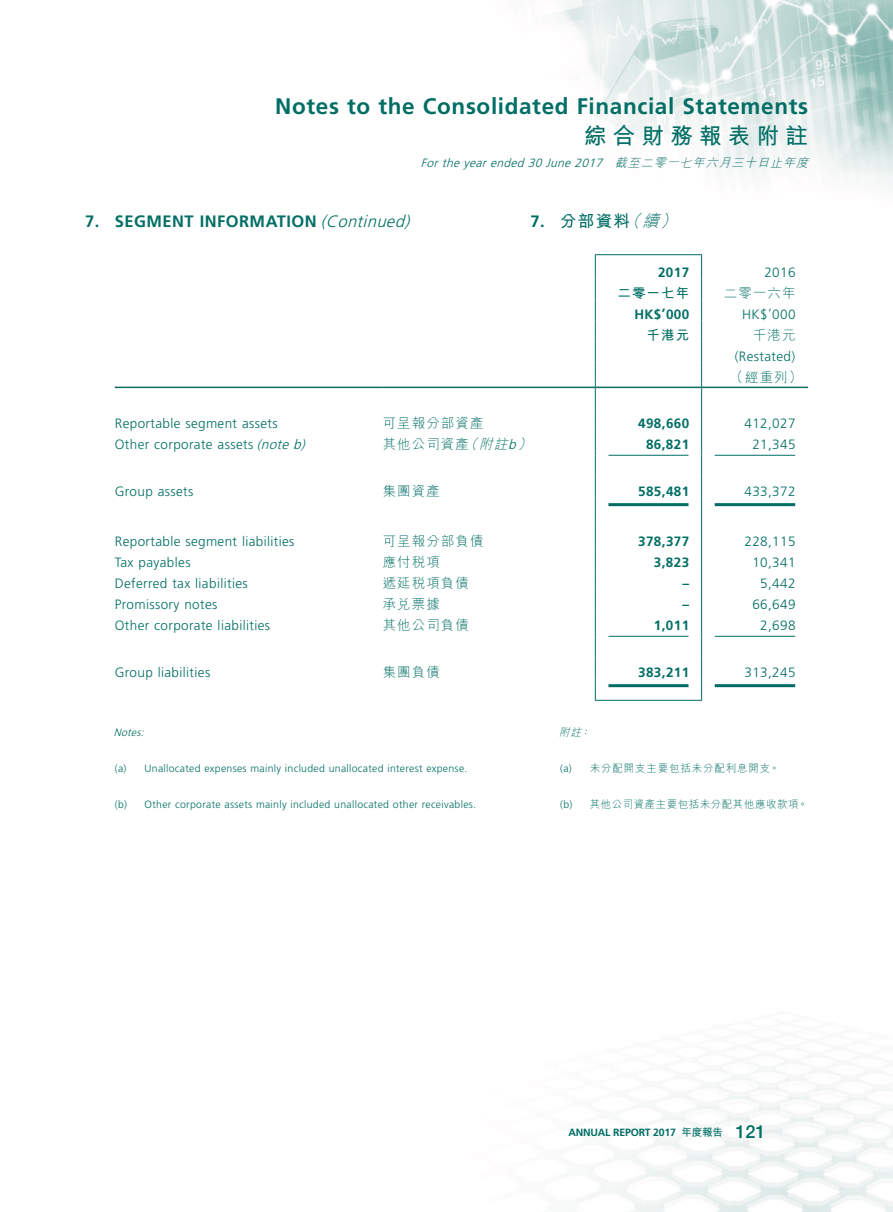
<style>
.page{position:relative;width:893px;height:1212px;background:#fff}
.page>*{position:absolute;margin:0;border:0;box-sizing:border-box;transform-origin:0 0}
.t1{font:700 22.5px "Frutiger LT Std";letter-spacing:.03em;color:#006e65}
.t2{font:700 22.5px "M Hei HK";letter-spacing:.28em;color:#006e65}
.Heading_1{font:700 16.5px "Frutiger LT Std";letter-spacing:.03em;color:#006e65}
.C_Heading_1{font:700 16.5px "M Hei HK";color:#006e65}
.Body_Text{font:300 13.5px "Frutiger LT Std";letter-spacing:.03em;color:#006e65}
.Body_Text-2{font:300 13.5px "M Hei HK";letter-spacing:.08em;color:#006e65}
.Body_Text-3{font:700 13.5px "Frutiger LT Std";letter-spacing:.03em;color:#006e65}
.Body_Text-4{font:700 13.5px "M Hei HK";letter-spacing:.08em;color:#006e65}
.t3{font:italic 300 12px "Frutiger LT Std";color:#006e65}
.Notes{font:300 10.5px "Frutiger LT Std";letter-spacing:.03em;color:#006e65}
.t4{font:700 10.5px "Frutiger LT Std";letter-spacing:-.02em;color:#006e65}
.C_Notes{font:300 10.5px "M Hei HK";letter-spacing:.05em;color:#006e65}
.C_Notes-2{font:300 10.5px "M Hei HK";letter-spacing:.08em;color:#006e65}
.Notes-2{font:italic 300 10.5px "Frutiger LT Std";color:#006e65}
.C_Notes-3{font:italic 300 10.5px "M Hei HK";color:#006e65}
.s1{font-family:"M Hei HK"}
.s2{font-weight:300;font-style:italic}
.s3{font-family:"Frutiger LT Std"}
.s4{font-style:italic}
.s5{font-family:"Frutiger LT Std";font-style:italic}
.s6{font-family:"Helvetica Neue LT Std";font-weight:500;font-size:18px}
</style>
<div class="page">
<img style="left:560px;top:0;width:333px;height:295px">
<img style="left:599px;top:1049px;width:294px;height:163px">
<svg style="left:595px;top:255px;width:1px;height:445px"></svg>
<hr style="left:595px;top:700px;width:107px;height:1px;background:#006e65">
<hr style="left:595px;top:254px;width:107px;height:1px;background:#006e65">
<svg style="left:701px;top:255px;width:1px;height:445px"></svg>
<hr style="left:115px;top:387px;width:268px;height:1px;background:#006e65">
<hr style="left:383px;top:387px;width:212px;height:1px;background:#006e65">
<hr style="left:596px;top:387px;width:105px;height:1px;background:#006e65">
<hr style="left:702px;top:387px;width:106px;height:1px;background:#006e65">
<hr style="left:608px;top:455px;width:80px;height:1px;background:#006e65">
<hr style="left:715px;top:455px;width:80px;height:1px;background:#006e65">
<hr style="left:608px;top:503px;width:80px;height:3px;background:#006e65">
<hr style="left:715px;top:503px;width:80px;height:3px;background:#006e65">
<hr style="left:608px;top:636px;width:80px;height:1px;background:#006e65">
<hr style="left:715px;top:636px;width:80px;height:1px;background:#006e65">
<hr style="left:608px;top:684px;width:80px;height:3px;background:#006e65">
<hr style="left:715px;top:684px;width:80px;height:3px;background:#006e65">
<h1 class="t1" style="left:275px;top:93px;width:534px">Notes to the Consolidated Financial Statements</h1>
<h1 class="t2" style="left:584px;top:119px;width:225px">綜合財務報表附註</h1>
<p class="t3" style="left:421px;top:156px;width:392px">For the year ended 30 June 2017 <span class="s1">截至二零一七年六月三十日止年度</span></p>
<p class="Heading_1" style="left:85px;top:212px;width:330px">7. SEGMENT INFORMATION <span class="s2">(Continued)</span></p>
<p class="C_Heading_1" style="left:530px;top:209px;width:152px"><span class="s3">7.</span> 分部資料<span class="s2">（續）</span></p>
<p class="Body_Text-3" style="left:658px;top:264px;width:33px">2017</p>
<p class="Body_Text" style="left:764px;top:265px;width:33px">2016</p>
<p class="Body_Text-4" style="left:617px;top:283px;width:73px">二零一七年</p>
<p class="Body_Text-2" style="left:724px;top:286px;width:73px">二零一六年</p>
<p class="Body_Text-3" style="left:634px;top:306px;width:56px">HK$’000</p>
<p class="Body_Text" style="left:742px;top:307px;width:55px">HK$’000</p>
<p class="Body_Text-4" style="left:647px;top:325px;width:44px">千港元</p>
<p class="Body_Text-2" style="left:753px;top:328px;width:44px">千港元</p>
<p class="Body_Text" style="left:735px;top:349px;width:62px">(Restated)</p>
<p class="Body_Text-2" style="left:730px;top:370px;width:74px">（經重列）</p>
<p class="Body_Text" style="left:115px;top:416px;width:164px">Reportable segment assets</p>
<p class="Body_Text-2" style="left:383px;top:416px;width:102px">可呈報分部資產</p>
<p class="Body_Text-3" style="left:638px;top:416px;width:53px">498,660</p>
<p class="Body_Text" style="left:744px;top:416px;width:53px">412,027</p>
<p class="Body_Text" style="left:115px;top:437px;width:196px">Other corporate assets <span class="s4">(noteb)</span></p>
<p class="Body_Text-2" style="left:383px;top:437px;width:154px">其他公司資產<span class="s4">（附註</span><span class="s5">b</span><span class="s4">）</span></p>
<p class="Body_Text-3" style="left:646px;top:437px;width:45px">86,821</p>
<p class="Body_Text" style="left:752px;top:437px;width:45px">21,345</p>
<p class="Body_Text" style="left:115px;top:484px;width:80px">Group assets</p>
<p class="Body_Text-2" style="left:383px;top:484px;width:59px">集團資產</p>
<p class="Body_Text-3" style="left:638px;top:483px;width:53px">585,481</p>
<p class="Body_Text" style="left:744px;top:484px;width:53px">433,372</p>
<p class="Body_Text" style="left:115px;top:534px;width:181px">Reportable segment liabilities</p>
<p class="Body_Text-2" style="left:383px;top:535px;width:102px">可呈報分部負債</p>
<p class="Body_Text-3" style="left:638px;top:534px;width:53px">378,377</p>
<p class="Body_Text" style="left:744px;top:534px;width:53px">228,115</p>
<p class="Body_Text" style="left:115px;top:555px;width:77px">Tax payables</p>
<p class="Body_Text-2" style="left:383px;top:556px;width:59px">應付稅項</p>
<p class="Body_Text-3" style="left:654px;top:555px;width:37px">3,823</p>
<p class="Body_Text" style="left:752px;top:555px;width:45px">10,341</p>
<p class="Body_Text" style="left:115px;top:576px;width:134px">Deferred tax liabilities</p>
<p class="Body_Text-2" style="left:383px;top:577px;width:88px">遞延稅項負債</p>
<p class="Body_Text-3" style="left:682px;top:576px;width:8px">–</p>
<p class="Body_Text" style="left:760px;top:576px;width:37px">5,442</p>
<p class="Body_Text" style="left:115px;top:597px;width:104px">Promissory notes</p>
<p class="Body_Text-2" style="left:383px;top:598px;width:59px">承兌票據</p>
<p class="Body_Text-3" style="left:682px;top:597px;width:8px">–</p>
<p class="Body_Text" style="left:752px;top:597px;width:45px">66,649</p>
<p class="Body_Text" style="left:115px;top:618px;width:157px">Other corporate liabilities</p>
<p class="Body_Text-2" style="left:383px;top:619px;width:88px">其他公司負債</p>
<p class="Body_Text-3" style="left:654px;top:618px;width:37px">1,011</p>
<p class="Body_Text" style="left:760px;top:618px;width:37px">2,698</p>
<p class="Body_Text" style="left:115px;top:665px;width:97px">Group liabilities</p>
<p class="Body_Text-2" style="left:383px;top:665px;width:59px">集團負債</p>
<p class="Body_Text-3" style="left:638px;top:664px;width:53px">383,211</p>
<p class="Body_Text" style="left:744px;top:665px;width:53px">313,245</p>
<p class="Notes-2" style="left:114px;top:727px;width:35px">Notes:</p>
<p class="Notes" style="left:115px;top:763px;width:354px">(a) Unallocated expenses mainly included unallocated interest expense.</p>
<p class="Notes" style="left:115px;top:799px;width:363px">(b) Other corporate assets mainly included unallocated other receivables.</p>
<p class="C_Notes-3" style="left:559px;top:726px;width:36px">附註：</p>
<p class="C_Notes-2" style="left:560px;top:762px;width:221px"><span class="s3">(a)</span> 未分配開支主要包括未分配利息開支。</p>
<p class="C_Notes" style="left:560px;top:798px;width:249px"><span class="s3">(b)</span> 其他公司資產主要包括未分配其他應收款項。</p>
<p class="t4" style="left:569px;top:1126px;width:198px">ANNUAL REPORT 2017 <span class="s1">年度報告</span> <span class="s6">121</span></p>
</div>
